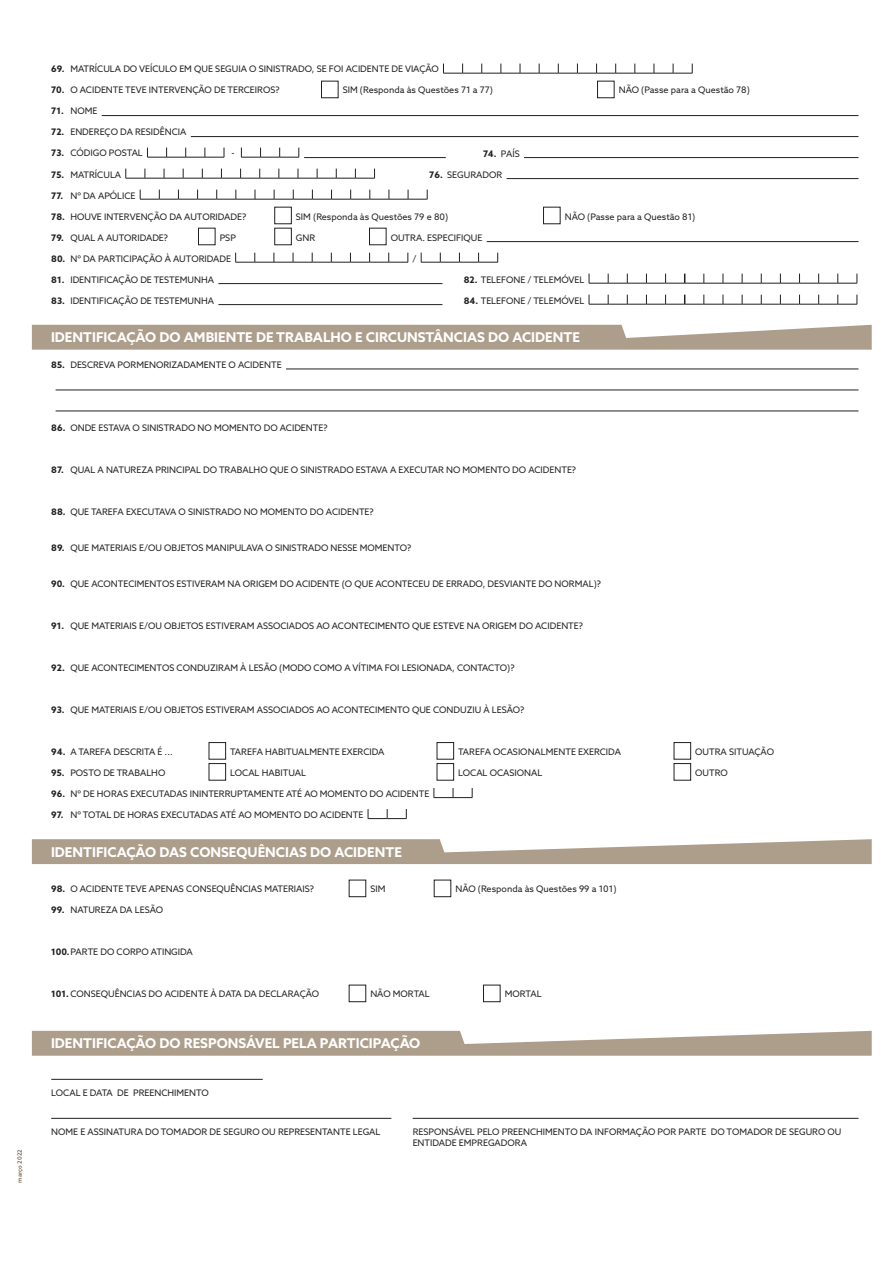
<style>
.page{position:relative;width:893px;height:1263px;background:#fff}
.page>*{position:absolute;margin:0;border:0;box-sizing:border-box;transform-origin:0 0}
.t1{font:700 13.5px "Azo Sans";color:#fff}
.t2{font:9px/10.8px "Azo Sans";color:#231f20}
.t3{font:500 6px "Azo Sans";color:#7c6954}
.s1{font-weight:700}
</style>
<div class="page">
<svg style="left:32px;top:325px;width:840px;height:25px;background:#b4a696"></svg>
<hr style="left:286px;top:369px;width:572px;height:1px;background:#231f20">
<hr style="left:56px;top:390px;width:802px;height:1px;background:#231f20">
<hr style="left:56px;top:411px;width:802px;height:1px;background:#231f20">
<div style="left:209px;top:742px;width:17px;height:17px;border:1px solid #231f20"></div>
<div style="left:437px;top:742px;width:17px;height:17px;border:1px solid #231f20"></div>
<div style="left:674px;top:742px;width:17px;height:17px;border:1px solid #231f20"></div>
<div style="left:209px;top:763px;width:17px;height:17px;border:1px solid #231f20"></div>
<div style="left:437px;top:763px;width:17px;height:17px;border:1px solid #231f20"></div>
<div style="left:674px;top:763px;width:17px;height:17px;border:1px solid #231f20"></div>
<svg style="left:434px;top:788px;width:39px;height:10px"></svg>
<svg style="left:368px;top:809px;width:39px;height:10px"></svg>
<hr style="left:102px;top:115px;width:756px;height:1px;background:#231f20">
<hr style="left:191px;top:136px;width:667px;height:1px;background:#231f20">
<hr style="left:304px;top:157px;width:142px;height:1px;background:#231f20">
<hr style="left:524px;top:157px;width:334px;height:1px;background:#231f20">
<hr style="left:507px;top:178px;width:351px;height:1px;background:#231f20">
<hr style="left:487px;top:241px;width:371px;height:1px;background:#231f20">
<hr style="left:218px;top:283px;width:224px;height:1px;background:#231f20">
<hr style="left:218px;top:304px;width:224px;height:1px;background:#231f20">
<svg style="left:443px;top:64px;width:250px;height:10px"></svg>
<div style="left:321px;top:81px;width:17px;height:17px;border:1px solid #231f20"></div>
<div style="left:597px;top:81px;width:17px;height:17px;border:1px solid #231f20"></div>
<svg style="left:147px;top:148px;width:78px;height:10px"></svg>
<svg style="left:241px;top:148px;width:59px;height:10px"></svg>
<svg style="left:126px;top:169px;width:249px;height:10px"></svg>
<svg style="left:140px;top:190px;width:288px;height:10px"></svg>
<div style="left:274px;top:207px;width:18px;height:17px;border:1px solid #231f20"></div>
<div style="left:543px;top:207px;width:17px;height:17px;border:1px solid #231f20"></div>
<div style="left:198px;top:228px;width:17px;height:17px;border:1px solid #231f20"></div>
<div style="left:274px;top:228px;width:18px;height:17px;border:1px solid #231f20"></div>
<div style="left:369px;top:228px;width:17px;height:17px;border:1px solid #231f20"></div>
<svg style="left:235px;top:253px;width:174px;height:10px"></svg>
<svg style="left:421px;top:253px;width:77px;height:10px"></svg>
<svg style="left:589px;top:274px;width:269px;height:10px"></svg>
<svg style="left:589px;top:295px;width:269px;height:10px"></svg>
<svg style="left:32px;top:1031px;width:840px;height:25px;background:#b8ab9b"></svg>
<hr style="left:51px;top:1079px;width:212px;height:1px;background:#231f20">
<hr style="left:51px;top:1118px;width:340px;height:1px;background:#231f20">
<hr style="left:413px;top:1118px;width:445px;height:1px;background:#231f20">
<svg style="left:32px;top:839px;width:840px;height:25px;background:#b8ab9c"></svg>
<div style="left:349px;top:880px;width:17px;height:17px;border:1px solid #231f20"></div>
<div style="left:434px;top:880px;width:17px;height:17px;border:1px solid #231f20"></div>
<div style="left:349px;top:985px;width:17px;height:17px;border:1px solid #231f20"></div>
<div style="left:483px;top:985px;width:17px;height:17px;border:1px solid #231f20"></div>
<p class="t3" style="left:16px;top:1182px;width:35px;rotate:-90deg">março 2022</p>
<p class="t2" style="left:51px;top:64px;width:389px"><span class="s1">69.</span> MATRÍCULA DO VEÍCULO EM QUE SEGUIA O SINISTRADO, SE FOI ACIDENTE DE VIAÇÃO</p>
<p class="t2" style="left:51px;top:85px;width:230px"><span class="s1">70.</span> O ACIDENTE TEVE INTERVENÇÃO DE TERCEIROS?</p>
<p class="t2" style="left:343px;top:85px;width:152px">SIM (Responda às Questões 71 a 77)</p>
<p class="t2" style="left:619px;top:85px;width:133px">NÃO (Passe para a Questão 78)</p>
<p class="t2" style="left:51px;top:106px;width:48px"><span class="s1">71.</span> NOME</p>
<p class="t2" style="left:51px;top:127px;width:137px"><span class="s1">72.</span> ENDEREÇO DA RESIDÊNCIA</p>
<p class="t2" style="left:51px;top:148px;width:93px"><span class="s1">73.</span> CÓDIGO POSTAL</p>
<p class="t2" style="left:231px;top:148px;width:5px">-</p>
<p class="t2" style="left:483px;top:148px;width:38px"><span class="s1">74.</span> PAÍS</p>
<p class="t2" style="left:51px;top:169px;width:71px"><span class="s1">75.</span> MATRÍCULA</p>
<p class="t2" style="left:429px;top:169px;width:74px"><span class="s1">76.</span> SEGURADOR</p>
<p class="t2" style="left:51px;top:190px;width:86px"><span class="s1">77.</span> Nº DA APÓLICE</p>
<p class="t2" style="left:51px;top:211px;width:197px"><span class="s1">78.</span> HOUVE INTERVENÇÃO DA AUTORIDADE?</p>
<p class="t2" style="left:296px;top:211px;width:154px">SIM (Responda às Questões 79 e 80)</p>
<p class="t2" style="left:565px;top:211px;width:132px">NÃO (Passe para a Questão 81)</p>
<p class="t2" style="left:51px;top:232px;width:118px"><span class="s1">79.</span> QUAL A AUTORIDADE?</p>
<p class="t2" style="left:220px;top:232px;width:18px">PSP</p>
<p class="t2" style="left:296px;top:232px;width:21px">GNR</p>
<p class="t2" style="left:391px;top:232px;width:93px">OUTRA. ESPECIFIQUE</p>
<p class="t2" style="left:51px;top:253px;width:181px"><span class="s1">80.</span> Nº DA PARTICIPAÇÃO À AUTORIDADE</p>
<p class="t2" style="left:413px;top:253px;width:6px">/</p>
<p class="t2" style="left:51px;top:274px;width:164px"><span class="s1">81.</span> IDENTIFICAÇÃO DE TESTEMUNHA</p>
<p class="t2" style="left:464px;top:274px;width:122px"><span class="s1">82.</span> TELEFONE / TELEMÓVEL</p>
<p class="t2" style="left:51px;top:295px;width:164px"><span class="s1">83.</span> IDENTIFICAÇÃO DE TESTEMUNHA</p>
<p class="t2" style="left:464px;top:295px;width:122px"><span class="s1">84.</span> TELEFONE / TELEMÓVEL</p>
<h1 class="t1" style="left:51px;top:329px;width:530px">IDENTIFICAÇÃO DO AMBIENTE DE TRABALHO E CIRCUNSTÂNCIAS DO ACIDENTE</h1>
<p class="t2" style="left:51px;top:359px;width:232px"><span class="s1">85.</span> DESCREVA PORMENORIZADAMENTE O ACIDENTE</p>
<p class="t2" style="left:51px;top:422px;width:278px"><span class="s1">86.</span> ONDE ESTAVA O SINISTRADO NO MOMENTO DO ACIDENTE?</p>
<p class="t2" style="left:51px;top:464px;width:526px"><span class="s1">87.</span> QUAL A NATUREZA PRINCIPAL DO TRABALHO QUE O SINISTRADO ESTAVA A EXECUTAR NO MOMENTO DO ACIDENTE?</p>
<p class="t2" style="left:51px;top:506px;width:324px"><span class="s1">88.</span> QUE TAREFA EXECUTAVA O SINISTRADO NO MOMENTO DO ACIDENTE?</p>
<p class="t2" style="left:51px;top:542px;width:362px"><span class="s1">89.</span> QUE MATERIAIS E/OU OBJETOS MANIPULAVA O SINISTRADO NESSE MOMENTO?</p>
<p class="t2" style="left:51px;top:578px;width:551px"><span class="s1">90.</span> QUE ACONTECIMENTOS ESTIVERAM NA ORIGEM DO ACIDENTE (O QUE ACONTECEU DE ERRADO, DESVIANTE DO NORMAL)?</p>
<p class="t2" style="left:51px;top:620px;width:533px"><span class="s1">91.</span> QUE MATERIAIS E/OU OBJETOS ESTIVERAM ASSOCIADOS AO ACONTECIMENTO QUE ESTEVE NA ORIGEM DO ACIDENTE?</p>
<p class="t2" style="left:51px;top:662px;width:465px"><span class="s1">92.</span> QUE ACONTECIMENTOS CONDUZIRAM À LESÃO (MODO COMO A VÍTIMA FOI LESIONADA, CONTACTO)?</p>
<p class="t2" style="left:51px;top:704px;width:475px"><span class="s1">93.</span> QUE MATERIAIS E/OU OBJETOS ESTIVERAM ASSOCIADOS AO ACONTECIMENTO QUE CONDUZIU À LESÃO?</p>
<p class="t2" style="left:51px;top:746px;width:123px"><span class="s1">94.</span> A TAREFA DESCRITA É ...</p>
<p class="t2" style="left:230px;top:746px;width:156px">TAREFA HABITUALMENTE EXERCIDA</p>
<p class="t2" style="left:458px;top:746px;width:164px">TAREFA OCASIONALMENTE EXERCIDA</p>
<p class="t2" style="left:695px;top:746px;width:80px">OUTRA SITUAÇÃO</p>
<p class="t2" style="left:51px;top:767px;width:116px"><span class="s1">95.</span> POSTO DE TRABALHO</p>
<p class="t2" style="left:230px;top:767px;width:77px">LOCAL HABITUAL</p>
<p class="t2" style="left:458px;top:767px;width:86px">LOCAL OCASIONAL</p>
<p class="t2" style="left:695px;top:767px;width:34px">OUTRO</p>
<p class="t2" style="left:51px;top:788px;width:380px"><span class="s1">96.</span> Nº DE HORAS EXECUTADAS ININTERRUPTAMENTE ATÉ AO MOMENTO DO ACIDENTE</p>
<p class="t2" style="left:51px;top:809px;width:314px"><span class="s1">97.</span> Nº TOTAL DE HORAS EXECUTADAS ATÉ AO MOMENTO DO ACIDENTE</p>
<h1 class="t1" style="left:51px;top:843px;width:352px">IDENTIFICAÇÃO DAS CONSEQUÊNCIAS DO ACIDENTE</h1>
<p class="t2" style="left:51px;top:884px;width:264px"><span class="s1">98.</span> O ACIDENTE TEVE APENAS CONSEQUÊNCIAS MATERIAIS?</p>
<p class="t2" style="left:370px;top:884px;width:17px">SIM</p>
<p class="t2" style="left:455px;top:884px;width:163px">NÃO (Responda às Questões 99 a 101)</p>
<p class="t2" style="left:51px;top:905px;width:113px"><span class="s1">99.</span> NATUREZA DA LESÃO</p>
<p class="t2" style="left:51px;top:947px;width:143px"><span class="s1">100.</span>PARTE DO CORPO ATINGIDA</p>
<p class="t2" style="left:51px;top:989px;width:269px"><span class="s1">101.</span> CONSEQUÊNCIAS DO ACIDENTE À DATA DA DECLARAÇÃO</p>
<p class="t2" style="left:370px;top:989px;width:61px">NÃO MORTAL</p>
<p class="t2" style="left:505px;top:989px;width:38px">MORTAL</p>
<h1 class="t1" style="left:51px;top:1035px;width:371px">IDENTIFICAÇÃO DO RESPONSÁVEL PELA PARTICIPAÇÃO</h1>
<p class="t2" style="left:51px;top:1087px;width:159px">LOCAL E DATA DE PREENCHIMENTO</p>
<p class="t2" style="left:51px;top:1126px;width:331px">NOME E ASSINATURA DO TOMADOR DE SEGURO OU REPRESENTANTE LEGAL</p>
<p class="t2" style="left:413px;top:1126px;width:430px">RESPONSÁVEL PELO PREENCHIMENTO DA INFORMAÇÃO POR PARTE DO TOMADOR DE SEGURO OU<br>ENTIDADE EMPREGADORA</p>
</div>
